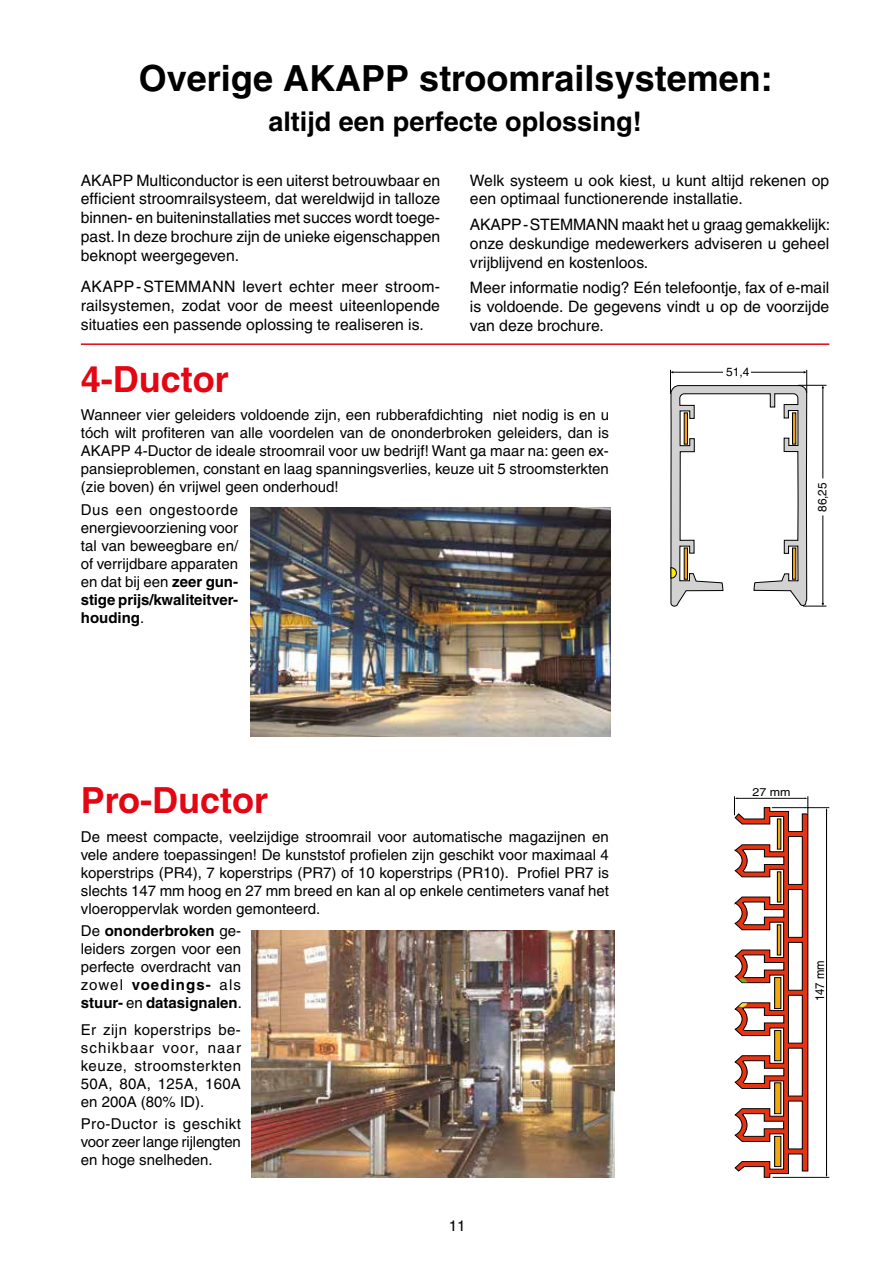
<style>
.page{position:relative;width:893px;height:1263px;background:#fff}
.page>*{position:absolute;margin:0;border:0;box-sizing:border-box;transform-origin:0 0}
.t1{font:700 36px "Helvetica";color:#000}
.t2{font:700 36px "Helvetica";color:#e30613}
.t3{font:700 27px "Helvetica";color:#000}
.t4{font:15.75px/18.9px "Helvetica";color:#000;text-align:justify}
.t5{font:15px/18px "Helvetica";color:#000;text-align:justify}
.t6{font:12.45px "Helvetica";color:#000;scale:.91 1}
.t7{font:12px "Helvetica";color:#000}
.t8{font:11.85px "Helvetica";color:#000}
.t9{font:11.4px "Helvetica";color:#000;scale:1.1 1}
.s1{font-weight:700}
</style>
<div class="page">
<hr style="left:81px;top:343px;width:748px;height:2px;background:#e30613">
<hr style="left:772px;top:807px;width:57px;height:1px;background:#000">
<hr style="left:826px;top:810px;width:1px;height:365px;background:#000">
<hr style="left:772px;top:1177px;width:57px;height:1px;background:#000">
<svg style="left:734px;top:796px;width:75px;height:381px"></svg>
<svg style="left:670px;top:370px;width:156px;height:237px"></svg>
<div style="left:723px;top:366px;width:28px;height:8px;background:#fff"></div>
<img style="left:250px;top:507px;width:360px;height:230px">
<img style="left:251px;top:930px;width:363px;height:247px">
<h1 class="t1" style="left:139px;top:56px;width:635px">Overige AKAPP stroomrailsystemen:</h1>
<h2 class="t3" style="left:268px;top:105px;width:375px">altijd een perfecte oplossing!</h2>
<p class="t4" style="left:81px;top:170px;width:361px">AKAPP Multiconductor is een uiterst betrouwbaar en efficient stroomrailsysteem, dat wereldwijd in talloze binnen- en buiteninstallaties met succes wordt toege&shy;past. In deze brochure zijn de unieke eigenschappen beknopt weergegeven.</p>
<p class="t4" style="left:81px;top:277px;width:361px">AKAPP-STEMMANN levert echter meer stroom&shy;railsystemen, zodat voor de meest uiteenlopende situaties een passende oplossing te realiseren is.</p>
<p class="t4" style="left:470px;top:170px;width:361px">Welk systeem u ook kiest, u kunt altijd rekenen op een optimaal functionerende installatie.</p>
<p class="t4" style="left:470px;top:215px;width:362px">AKAPP-STEMMANN maakt het u graag gemakkelijk: onze deskundige medewerkers adviseren u geheel vrijblijvend en kostenloos.</p>
<p class="t4" style="left:470px;top:278px;width:361px">Meer informatie nodig? Eén telefoontje, fax of e-mail is voldoende. De gegevens vindt u op de voorzijde van deze brochure.</p>
<h1 class="t2" style="left:81px;top:357px;width:149px">4-Ductor</h1>
<p class="t5" style="left:81px;top:406px;width:530px">Wanneer vier geleiders voldoende zijn, een rubberafdichting niet nodig is en u tóch wilt profiteren van alle voordelen van de ononderbroken geleiders, dan is AKAPP 4-Ductor de ideale stroomrail voor uw bedrijf! Want ga maar na: geen ex&shy;pansieproblemen, constant en laag spanningsverlies, keuze uit 5 stroomsterkten (zie boven) én vrijwel geen onderhoud!</p>
<p class="t5" style="left:81px;top:500px;width:159px">Dus een ongestoorde energievoorziening voor tal van beweegbare en/ of verrijdbare apparaten en dat bij een <span class="s1">zeer gun&shy;stige prijs/kwaliteitver&shy;houding</span>.</p>
<h1 class="t2" style="left:81px;top:778px;width:189px">Pro-Ductor</h1>
<p class="t5" style="left:81px;top:828px;width:530px">De meest compacte, veelzijdige stroomrail voor automatische magazijnen en vele andere toepassingen! De kunststof profielen zijn geschikt voor maximaal 4 koperstrips (PR4), 7 koperstrips (PR7) of 10 koperstrips (PR10). Profiel PR7 is slechts 147 mm hoog en 27 mm breed en kan al op enkele centimeters vanaf het vloeroppervlak worden gemonteerd.</p>
<p class="t5" style="left:81px;top:922px;width:163px">De <span class="s1">ononderbroken</span> ge&shy;leiders zorgen voor een perfecte overdracht van zowel <span class="s1">voedings-</span> als <span class="s1">stuur-</span> en <span class="s1">datasignalen</span>.</p>
<p class="t5" style="left:81px;top:1020px;width:162px">Er zijn koperstrips be&shy;schikbaar voor, naar keuze, stroomsterkten 50A, 80A, 125A, 160A en 200A (80% ID).</p>
<p class="t5" style="left:81px;top:1115px;width:162px">Pro-Ductor is geschikt voor zeer lange rijlengten en hoge snelheden.</p>
<p class="t5" style="left:449px;top:1217px;width:18px">11</p>
<p class="t8" style="left:726px;top:365px;width:25px">51,4</p>
<p class="t7" style="left:815px;top:512px;width:31px;rotate:-90deg">86,25</p>
<p class="t9" style="left:752px;top:786px;width:36px">27 mm</p>
<p class="t6" style="left:813px;top:1001px;width:46px;rotate:-90deg">147 mm</p>
</div>
